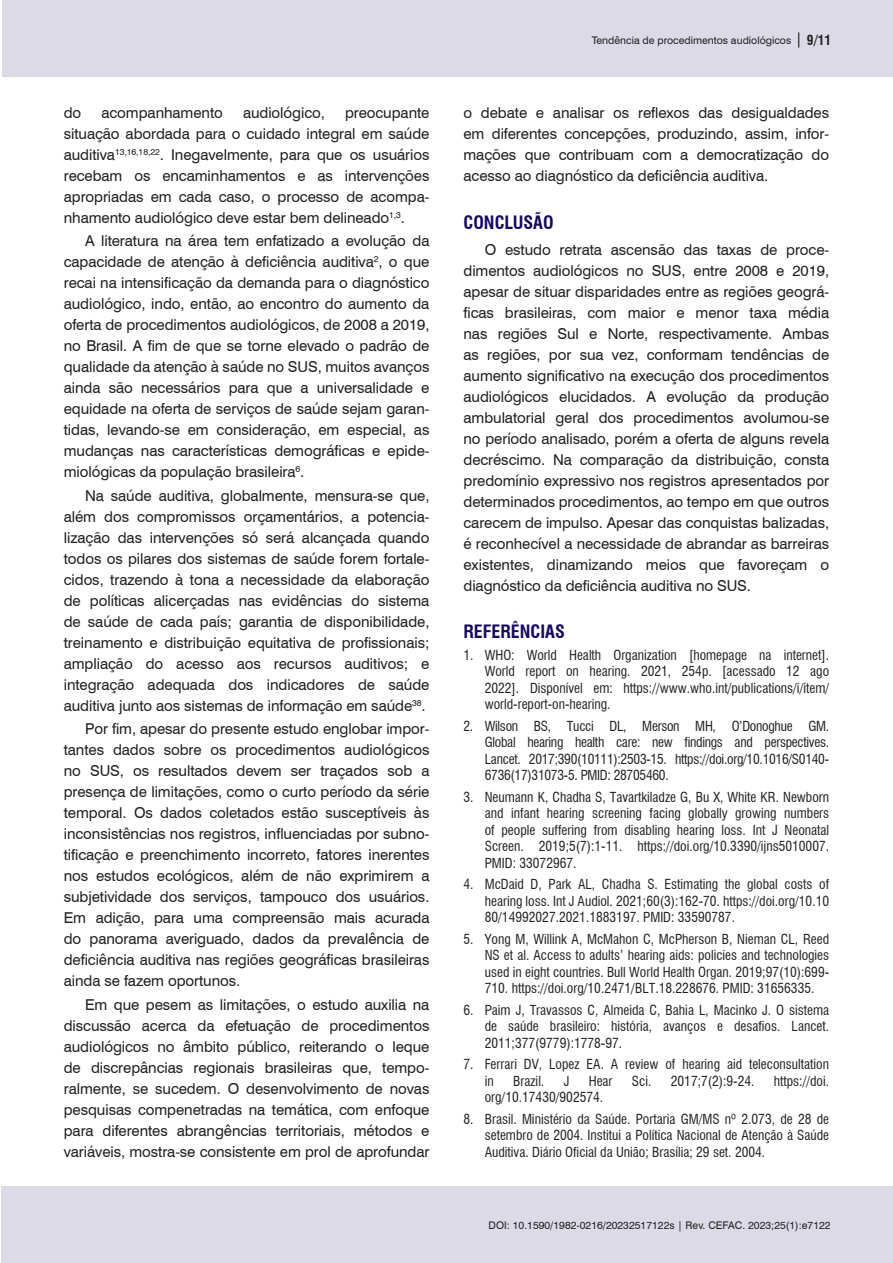
<style>
.page{position:relative;width:893px;height:1263px;background:#fff}
.page>*{position:absolute;margin:0;border:0;box-sizing:border-box;transform-origin:0 0}
.Nivel_1{font:700 condensed 18px "Swiss 721 BT";color:#18085f}
.Corpo_do_texto{font:15px/21px "Swiss 721 BT";letter-spacing:-.005em;color:#231f20;text-align:justify}
.t1{font:condensed 13.5px/16.5px "Swiss 721 BT";color:#231f20;text-align:justify}
.t2{font:10.5px "Swiss 721 BT";color:#231f20}
.s1{font-size:15px}
.s2{font-weight:700;font-stretch:condensed;font-size:13.5px}
</style>
<div class="page">
<div style="left:1px;top:1186px;width:892px;height:77px;background:#dcdae7"></div>
<div style="left:2px;top:0;width:891px;height:77px;background:#dcdae7"></div>
<p class="Corpo_do_texto" style="left:64px;top:101px;width:19px">do</p>
<p class="Corpo_do_texto" style="left:101px;top:101px;width:123px">acompanhamento</p>
<p class="Corpo_do_texto" style="left:243px;top:101px;width:83px">audiológico,</p>
<p class="Corpo_do_texto" style="left:64px;top:101px;width:367px;text-indent:281px">preocupante situação abordada para o cuidado integral em saúde auditiva<sup>13,16,18,22</sup>. Inegavelmente, para que os usuários recebam os encaminhamentos e as intervenções apropriadas em cada caso, o processo de acompa&shy;nhamento audiológico deve estar bem delineado<sup>1,3</sup>.</p>
<p class="Corpo_do_texto" style="left:64px;top:230px;width:367px;text-indent:21px">A literatura na área tem enfatizado a evolução da capacidade de atenção à deficiência auditiva<sup>2</sup>, o que recai na intensificação da demanda para o diagnóstico audiológico, indo, então, ao encontro do aumento da oferta de procedimentos audiológicos, de 2008 a 2019, no Brasil. A fim de que se torne elevado o padrão de qualidade da atenção à saúde no SUS, muitos avanços ainda são necessários para que a universalidade e equidade na oferta de serviços de saúde sejam garan&shy;tidas, levando-se em consideração, em especial, as mudanças nas características demográficas e epide&shy;miológicas da população brasileira<sup>6</sup>.</p>
<p class="Corpo_do_texto" style="left:64px;top:484px;width:367px;text-indent:21px">Na saúde auditiva, globalmente, mensura-se que, além dos compromissos orçamentários, a potencia&shy;lização das intervenções só será alcançada quando todos os pilares dos sistemas de saúde forem fortale&shy;cidos, trazendo à tona a necessidade da elaboração de políticas alicerçadas nas evidências do sistema de saúde de cada país; garantia de disponibilidade, treinamento e distribuição equitativa de profissionais; ampliação do acesso aos recursos auditivos; e integração adequada dos indicadores de saúde auditiva junto aos sistemas de informação em saúde<sup>38</sup>.</p>
<p class="Corpo_do_texto" style="left:64px;top:718px;width:367px;text-indent:21px">Por fim, apesar do presente estudo englobar impor&shy;tantes dados sobre os procedimentos audiológicos no SUS, os resultados devem ser traçados sob a presença de limitações, como o curto período da série temporal. Os dados coletados estão susceptíveis às inconsistências nos registros, influenciadas por subno&shy;tificação e preenchimento incorreto, fatores inerentes nos estudos ecológicos, além de não exprimirem a subjetividade dos serviços, tampouco dos usuários.<br>Em adição, para uma compreensão mais acurada do panorama averiguado, dados da prevalência de deficiência auditiva nas regiões geográficas brasileiras ainda se fazem oportunos.</p>
<p class="Corpo_do_texto" style="left:64px;top:993px;width:367px;text-indent:21px">Em que pesem as limitações, o estudo auxilia na discussão acerca da efetuação de procedimentos audiológicos no âmbito público, reiterando o leque de discrepâncias regionais brasileiras que, tempo&shy;ralmente, se sucedem. O desenvolvimento de novas pesquisas compenetradas na temática, com enfoque para diferentes abrangências territoriais, métodos e variáveis, mostra-se consistente em prol de aprofundar</p>
<p class="t2" style="left:592px;top:33px;width:241px">Tendência de procedimentos audiológicos <span class="s1">|</span> <span class="s2">9/11</span></p>
<p class="Corpo_do_texto" style="left:463px;top:101px;width:367px">o debate e analisar os reflexos das desigualdades em diferentes concepções, produzindo, assim, infor&shy;mações que contribuam com a democratização do acesso ao diagnóstico da deficiência auditiva.</p>
<p class="Nivel_1" style="left:463px;top:211px;width:92px">CONCLUSÃO</p>
<p class="Corpo_do_texto" style="left:463px;top:238px;width:367px;text-indent:21px">O estudo retrata ascensão das taxas de proce&shy;dimentos audiológicos no SUS, entre 2008 e 2019, apesar de situar disparidades entre as regiões geográ&shy;ficas brasileiras, com maior e menor taxa média nas regiões Sul e Norte, respectivamente. Ambas as regiões, por sua vez, conformam tendências de aumento significativo na execução dos procedimentos audiológicos elucidados. A evolução da produção ambulatorial geral dos procedimentos avolumou-se no período analisado, porém a oferta de alguns revela decréscimo. Na comparação da distribuição, consta predomínio expressivo nos registros apresentados por determinados procedimentos, ao tempo em que outros carecem de impulso. Apesar das conquistas balizadas, é reconhecível a necessidade de abrandar as barreiras existentes, dinamizando meios que favoreçam o diagnóstico da deficiência auditiva no SUS.</p>
<p class="Nivel_1" style="left:463px;top:621px;width:103px">REFERÊNCIAS</p>
<p class="t1" style="left:485px;top:647px;width:346px;text-indent:-21px">1. WHO: World Health Organization [homepage na internet].<br>World report on hearing. 2021, 254p. [acessado 12 ago 2022]. Disponível em: https://www.who.int/publications/i/item/ world-report-on-hearing.</p>
<p class="t1" style="left:485px;top:718px;width:346px;text-indent:-21px">2. Wilson BS, Tucci DL, Merson MH, O’Donoghue GM.<br>Global hearing health care: new findings and perspectives.<br>Lancet. 2017;390(10111):2503-15. https://doi.org/10.1016/S0140- 6736(17)31073-5. PMID: 28705460.</p>
<p class="t1" style="left:485px;top:789px;width:346px;text-indent:-21px">3. Neumann K, Chadha S, Tavartkiladze G, Bu X, White KR. Newborn and infant hearing screening facing globally growing numbers of people suffering from disabling hearing loss. Int J Neonatal Screen. 2019;5(7):1-11. https://doi.org/10.3390/ijns5010007.<br>PMID: 33072967.</p>
<p class="t1" style="left:485px;top:876px;width:346px;text-indent:-21px">4. McDaid D, Park AL, Chadha S. Estimating the global costs of hearing loss. Int J Audiol. 2021;60(3):162-70. https://doi.org/10.10<br>80/14992027.2021.1883197. PMID: 33590787.</p>
<p class="t1" style="left:485px;top:930px;width:346px;text-indent:-21px">5. Yong M, Willink A, McMahon C, McPherson B, Nieman CL, Reed NS et al. Access to adults’ hearing aids: policies and technologies used in eight countries. Bull World Health Organ. 2019;97(10):699- 710. https://doi.org/10.2471/BLT.18.228676. PMID: 31656335.</p>
<p class="t1" style="left:485px;top:1001px;width:346px;text-indent:-21px">6. Paim J, Travassos C, Almeida C, Bahia L, Macinko J. O sistema de saúde brasileiro: história, avanços e desafios. Lancet.<br>2011;377(9779):1778-97.</p>
<p class="t1" style="left:485px;top:1056px;width:346px;text-indent:-21px">7. Ferrari DV, Lopez EA. A review of hearing aid teleconsultation in</p>
<p class="t1" style="left:513px;top:1072px;width:33px">Brazil.</p>
<p class="t1" style="left:564px;top:1072px;width:7px">J</p>
<p class="t1" style="left:589px;top:1072px;width:25px">Hear</p>
<p class="t1" style="left:632px;top:1072px;width:21px">Sci.</p>
<p class="t1" style="left:671px;top:1072px;width:85px">2017;7(2):9-24.</p>
<p class="t1" style="left:774px;top:1072px;width:57px">https://doi.</p>
<p class="t1" style="left:485px;top:1089px;width:120px">org/10.17430/902574.</p>
<p class="t1" style="left:485px;top:1110px;width:346px;text-indent:-21px">8. Brasil. Ministério da Saúde. Portaria GM/MS nº 2.073, de 28 de setembro de 2004. Institui a Política Nacional de Atenção à Saúde Auditiva. Diário Oficial da União; Brasília; 29 set. 2004.</p>
<p class="t2" style="left:489px;top:1218px;width:343px">DOI: 10.1590/1982-0216/20232517122s | Rev. CEFAC. 2023;25(1):e7122</p>
</div>
